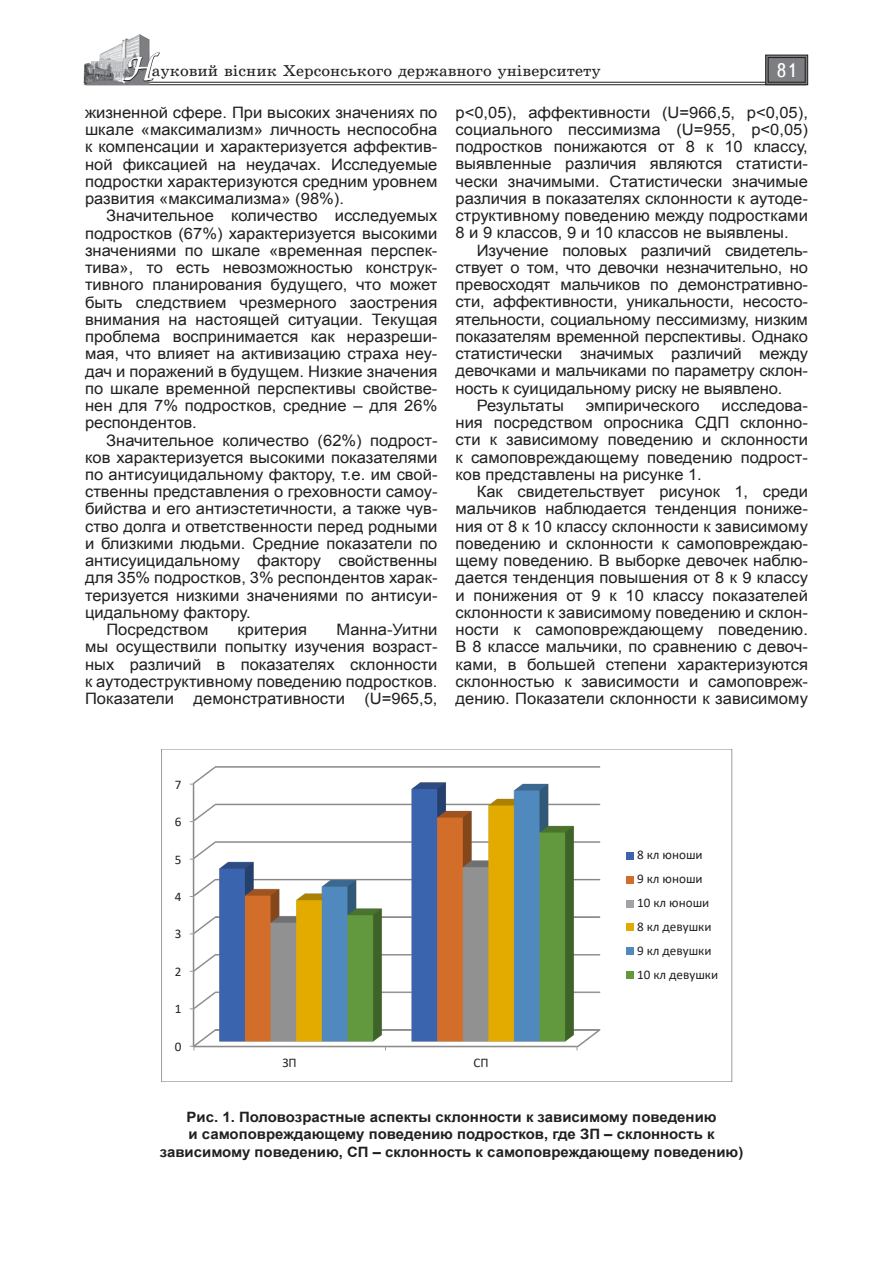
<style>
.page{position:relative;width:893px;height:1263px;background:#fff}
.page>*{position:absolute;margin:0;border:0;box-sizing:border-box;transform-origin:0 0}
.t1{font:19.5px "Ukrainian Text";color:#fff}
.Текст_основной_G{font:15.75px/17.2px "Arial";color:#231f20;text-align:justify;scale:1.05 1}
.t2{font:15.75px "Ukrainian School";color:#231f20;scale:1.05 1}
.Текст_основной_G-2{font:15.75px "Arial";letter-spacing:-.02em;color:#231f20;scale:1.05 1}
.Рисунок_подпись{font:700 14.25px/17.2px "Arial";color:#231f20;text-align:center;scale:1.05 1}
.t3{font:13.2px/23.9px "Calibri";color:#231f20}
.s1{font-family:"Zapf Chancer";font-size:30px;color:#fff}
</style>
<div class="page">
<hr style="left:85px;top:82px;width:722px;height:1px;background:#231f20">
<hr style="left:85px;top:84px;width:722px;height:1px;background:#231f20">
<img style="left:84px;top:34px;width:66px;height:50px">
<svg style="left:123px;top:52px;width:37px;height:30px"></svg>
<svg style="left:765px;top:55px;width:43px;height:30px"></svg>
<div style="left:768px;top:57px;width:37px;height:25px;border:1px solid #231f20"></div>
<img style="left:191px;top:766px;width:410px;height:283px">
<svg style="left:190px;top:1046px;width:5px;height:4px"></svg>
<div style="left:627px;top:852px;width:7px;height:7px;background:#3b64ad"></div>
<div style="left:627px;top:876px;width:7px;height:7px;background:#d26e2a"></div>
<div style="left:627px;top:900px;width:7px;height:7px;background:#a2a3a7"></div>
<div style="left:627px;top:924px;width:7px;height:7px;background:#e2aa00"></div>
<div style="left:627px;top:948px;width:7px;height:7px;background:#5089bc"></div>
<div style="left:627px;top:971px;width:7px;height:8px;background:#62993e"></div>
<p class="t2" style="left:124px;top:62px;width:456px"><span class="s1">Н</span>ауковий вiсник Херсонського державного унiверситету</p>
<p class="t1" style="left:776px;top:60px;width:22px">81</p>
<p class="Текст_основной_G" style="left:85px;top:104px;width:337px">жизненной сфере. При высоких значениях по шкале «максимализм» личность неспособна к компенсации и характеризуется аффектив&shy;ной фиксацией на неудачах. Исследуемые подростки характеризуются средним уровнем развития «максимализма» (98%).</p>
<p class="Текст_основной_G" style="left:85px;top:207px;width:337px;text-indent:21px">Значительное количество исследуемых подростков (67%) характеризуется высокими значениями по шкале «временная перспек&shy;тива», то есть невозможностью конструк&shy;тивного планирования будущего, что может быть следствием чрезмерного заострения внимания на настоящей ситуации. Текущая проблема воспринимается как неразреши&shy;мая, что влияет на активизацию страха неу&shy;дач и поражений в будущем. Низкие значения по шкале временной перспективы свойстве&shy;нен для 7% подростков, средние – для 26% респондентов.</p>
<p class="Текст_основной_G" style="left:85px;top:431px;width:337px;text-indent:21px">Значительное количество (62%) подрост&shy;ков характеризуется высокими показателями по антисуицидальному фактору, т.е. им свой&shy;ственны представления о греховности самоу&shy;бийства и его антиэстетичности, а также чув&shy;ство долга и ответственности перед родными и близкими людьми. Средние показатели по антисуицидальному фактору свойственны для 35% подростков, 3% респондентов харак&shy;теризуется низкими значениями по антисуи&shy;цидальному фактору.</p>
<p class="Текст_основной_G" style="left:106px;top:621px;width:99px">Посредством</p>
<p class="Текст_основной_G" style="left:238px;top:621px;width:68px">критерия</p>
<p class="Текст_основной_G" style="left:455px;top:104px;width:337px">p&lt;0,05), аффективности (U=966,5, p&lt;0,05), социального пессимизма (U=955, p&lt;0,05) подростков понижаются от 8 к 10 классу, выявленные различия являются статисти&shy;чески значимыми. Статистически значимые различия в показателях склонности к аутоде&shy;структивному поведению между подростками 8 и 9 классов, 9 и 10 классов не выявлены.</p>
<p class="Текст_основной_G" style="left:455px;top:242px;width:337px;text-indent:21px">Изучение половых различий свидетель&shy;ствует о том, что девочки незначительно, но превосходят мальчиков по демонстративно&shy;сти, аффективности, уникальности, несосто&shy;ятельности, социальному пессимизму, низким показателям временной перспективы. Однако статистически значимых различий между девочками и мальчиками по параметру склон&shy;ность к суицидальному риску не выявлено.</p>
<p class="Текст_основной_G-2" style="left:477px;top:395px;width:84px">Результаты</p>
<p class="Текст_основной_G" style="left:586px;top:397px;width:110px">эмпирического</p>
<p class="Текст_основной_G" style="left:455px;top:397px;width:337px;text-indent:266px">исследова&shy;ния посредством опросника СДП склонно&shy;сти к зависимому поведению и склонности к самоповреждающему поведению подрост&shy;ков представлены на рисунке 1.</p>
<p class="Текст_основной_G" style="left:455px;top:483px;width:337px;text-indent:21px">Как свидетельствует рисунок 1, среди мальчиков наблюдается тенденция пониже&shy;ния от 8 к 10 классу склонности к зависимому поведению и склонности к самоповреждаю&shy;щему поведению. В выборке девочек наблю&shy;дается тенденция повышения от 8 к 9 классу и понижения от 9 к 10 классу показателей склонности к зависимому поведению и склон&shy;ности к самоповреждающему поведению.<br>В 8 классе мальчики, по сравнению с девоч&shy;ками, в большей степени характеризуются склонностью к зависимости и самоповреж&shy;дению. Показатели склонности к зависимому</p>
<p class="Текст_основной_G" style="left:85px;top:621px;width:337px;text-indent:251px">Манна-Уитни мы осуществили попытку изучения возраст&shy;ных различий в показателях склонности к аутодеструктивному поведению подростков.<br>Показатели демонстративности (U=965,5,</p>
<p class="t3" style="left:175px;top:772px;width:8px">7</p>
<p class="t3" style="left:175px;top:809px;width:8px">6</p>
<p class="t3" style="left:175px;top:847px;width:8px">5</p>
<p class="t3" style="left:175px;top:884px;width:8px">4</p>
<p class="t3" style="left:175px;top:922px;width:8px">3</p>
<p class="t3" style="left:175px;top:959px;width:8px">2</p>
<p class="t3" style="left:175px;top:996px;width:8px">1</p>
<p class="t3" style="left:175px;top:1034px;width:8px">0</p>
<p class="t3" style="left:282px;top:1050px;width:16px">ЗП</p>
<p class="t3" style="left:474px;top:1050px;width:17px">СП</p>
<p class="t3" style="left:637px;top:843px;width:83px">8 кл юноши<br>9 кл юноши<br>10 кл юноши<br>8 кл девушки<br>9 кл девушки<br>10 кл девушки</p>
<p class="Рисунок_подпись" style="left:160px;top:1109px;width:557px">Рис. 1. Половозрастные аспекты склонности к зависимому поведению<br>и самоповреждающему поведению подростков, где ЗП – склонность к зависимому поведению, СП – склонность к самоповреждающему поведению)</p>
</div>
